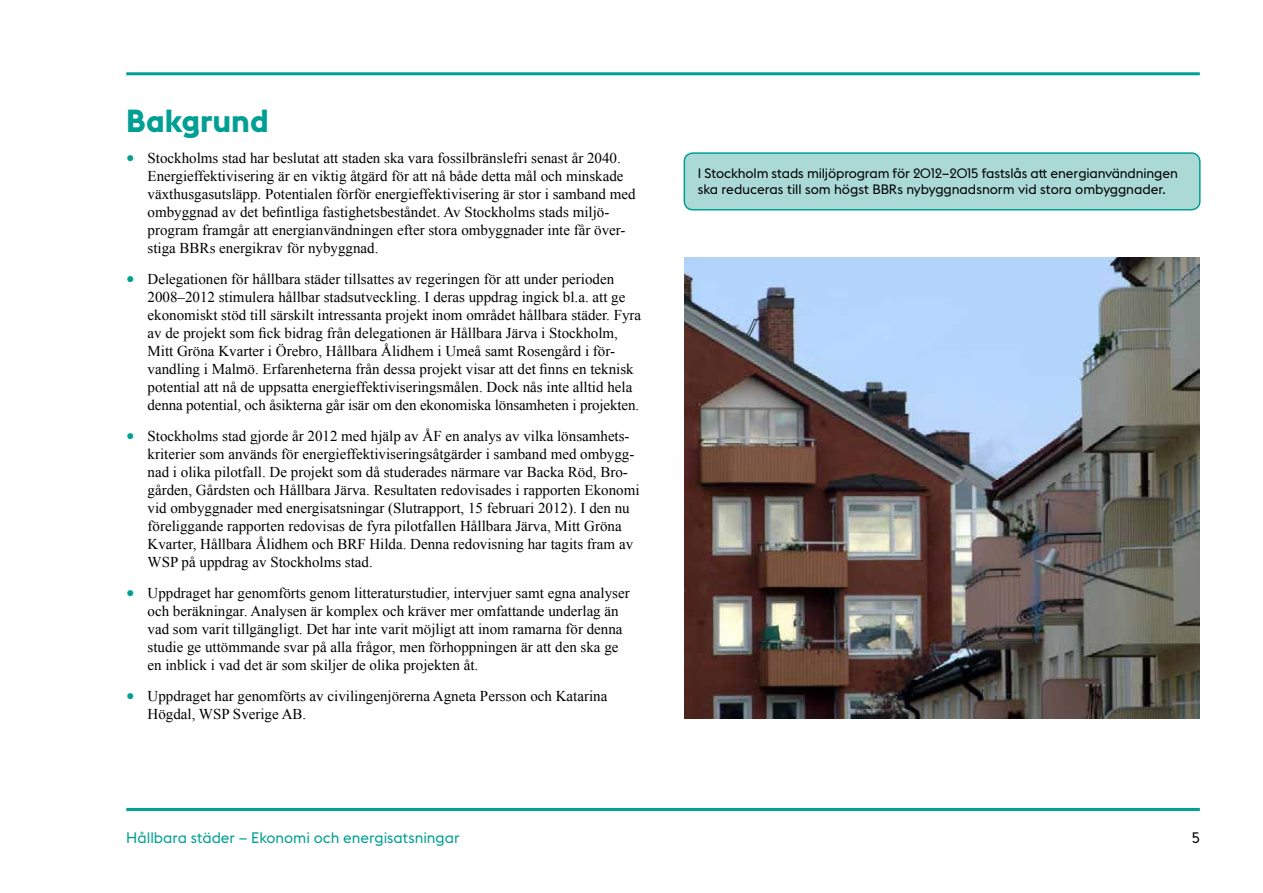
<style>
.page{position:relative;width:1263px;height:893px;background:#fff}
.page>*{position:absolute;margin:0;border:0;box-sizing:border-box;transform-origin:0 0}
.t1{font:700 31.5px "Stockholm Type";color:#009f94}
.t2{font:15px/18px "Times New Roman";color:#000}
.t3{font:15px "Stockholm Type";color:#009f94}
.t4{font:15px "Stockholm Type";color:#000}
.t5{font:13.5px/16.2px "Stockholm Type";letter-spacing:-.01em;color:#000}
.s1{font-size:24px;color:#009f94}
</style>
<div class="page">
<hr style="left:126px;top:72px;width:1074px;height:3px;background:#009f94">
<hr style="left:126px;top:808px;width:1074px;height:3px;background:#009f94">
<div style="left:684px;top:153px;width:516px;height:57px;background:#aad9d6;border-radius:9px"></div>
<div style="left:683px;top:152px;width:517px;height:58px;border:2px solid #009f94;border-radius:9px"></div>
<img style="left:684px;top:257px;width:516px;height:462px">
<h1 class="t1" style="left:126px;top:98px;width:144px">Bakgrund</h1>
<p class="t2" style="left:148px;top:149px;width:490px;text-indent:-21px"><span class="s1">•</span> Stockholms stad har beslutat att staden ska vara fossilbränslefri senast år 2040.<br>Energieffektivisering är en viktig åtgärd för att nå både detta mål och minskade växthusgasutsläpp. Potentialen förför energieffektivisering är stor i samband med ombyggnad av det befintliga fastighetsbeståndet. Av Stockholms stads miljö&shy;program framgår att energianvändningen efter stora ombyggnader inte får över&shy;stiga BBRs energikrav för nybyggnad.</p>
<p class="t2" style="left:148px;top:270px;width:495px;text-indent:-21px"><span class="s1">•</span> Delegationen för hållbara städer tillsattes av regeringen för att under perioden 2008–2012 stimulera hållbar stadsutveckling. I deras uppdrag ingick bl.a. att ge ekonomiskt stöd till särskilt intressanta projekt inom området hållbara städer. Fyra av de projekt som fick bidrag från delegationen är Hållbara Järva i Stockholm, Mitt Gröna Kvarter i Örebro, Hållbara Ålidhem i Umeå samt Rosengård i för&shy;vandling i Malmö. Erfarenheterna från dessa projekt visar att det finns en teknisk potential att nå de uppsatta energieffektiviseringsmålen. Dock nås inte alltid hela denna potential, och åsikterna går isär om den ekonomiska lönsamheten i projekten.</p>
<p class="t2" style="left:148px;top:427px;width:493px;text-indent:-21px"><span class="s1">•</span> Stockholms stad gjorde år 2012 med hjälp av ÅF en analys av vilka lönsamhets&shy;kriterier som används för energieffektiviseringsåtgärder i samband med ombygg&shy;nad i olika pilotfall. De projekt som då studerades närmare var Backa Röd, Bro&shy;gården, Gårdsten och Hållbara Järva. Resultaten redovisades i rapporten Ekonomi vid ombyggnader med energisatsningar (Slutrapport, 15 februari 2012). I den nu föreliggande rapporten redovisas de fyra pilotfallen Hållbara Järva, Mitt Gröna Kvarter, Hållbara Ålidhem och BRF Hilda. Denna redovisning har tagits fram av WSP på uppdrag av Stockholms stad.</p>
<p class="t2" style="left:148px;top:583px;width:484px;text-indent:-21px"><span class="s1">•</span> Uppdraget har genomförts genom litteraturstudier, intervjuer samt egna analyser och beräkningar. Analysen är komplex och kräver mer omfattande underlag än vad som varit tillgängligt. Det har inte varit möjligt att inom ramarna för denna studie ge uttömmande svar på alla frågor, men förhoppningen är att den ska ge en inblick i vad det är som skiljer de olika projekten åt.</p>
<p class="t2" style="left:148px;top:686px;width:461px;text-indent:-21px"><span class="s1">•</span> Uppdraget har genomförts av civilingenjörerna Agneta Persson och Katarina<br>Högdal, WSP Sverige AB.</p>
<p class="t5" style="left:698px;top:164px;width:481px">I Stockholm stads miljöprogram för 2012–2015 fastslås att energianvändningen ska reduceras till som högst BBRs nybyggnadsnorm vid stora ombyggnader.</p>
<p class="t3" style="left:126px;top:827px;width:335px">Hållbara städer – Ekonomi och energisatsningar</p>
<p class="t4" style="left:1192px;top:827px;width:10px">5</p>
</div>
